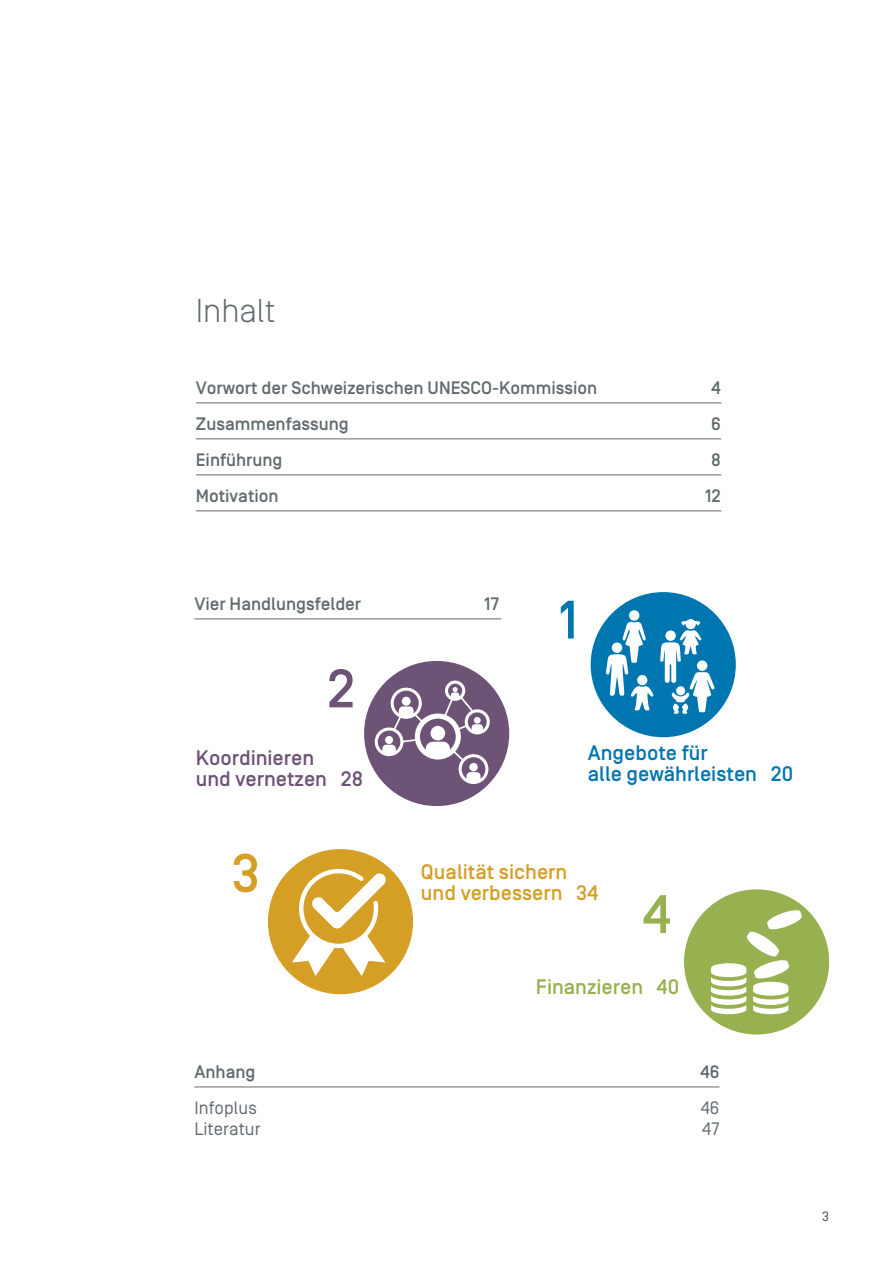
<style>
.page{position:relative;width:893px;height:1263px;background:#fff}
.page>*{position:absolute;margin:0;border:0;box-sizing:border-box;transform-origin:0 0}
.t1{font:500 54px "Simplon BP";color:#0076b1}
.t2{font:500 54px "Simplon BP";color:#6d5376}
.t3{font:500 54px "Simplon BP";color:#d59f26}
.t4{font:500 54px "Simplon BP";color:#97b150}
.t5{font:300 33px "Simplon BP";color:#616a6e}
.t6{font:500 21px/21px "Simplon BP";color:#0076b1}
.t7{font:500 21px/21px "Simplon BP";color:#d59f26}
.t8{font:500 21px/21px "Simplon BP";color:#6d5376}
.t9{font:500 21px "Simplon BP";color:#97b150}
.t10{font:500 18px "Simplon BP";color:#616a6e}
.t11{font:18px "Simplon BP Regular";letter-spacing:.005em;color:#616a6e}
.t12{font:13.5px "Simplon BP Regular";color:#494f47}
</style>
<div class="page">
<div style="left:364px;top:661px;width:145px;height:145px;background:#6d5376;border-radius:50%"></div>
<svg style="left:375px;top:680px;width:115px;height:104px"></svg>
<div style="left:268px;top:849px;width:145px;height:145px;background:#d59f26;border-radius:50%"></div>
<svg style="left:292px;top:869px;width:94px;height:107px"></svg>
<div style="left:684px;top:889px;width:145px;height:145px;background:#97b150;border-radius:50%"></div>
<svg style="left:711px;top:910px;width:91px;height:104px"></svg>
<hr style="left:194px;top:619px;width:307px;height:1px;background:#616a6e">
<div style="left:591px;top:592px;width:145px;height:145px;background:#0076b1;border-radius:50%"></div>
<div style="left:629px;top:610px;width:10px;height:11px;background:#fff;border-radius:50%"></div>
<svg style="left:606px;top:619px;width:109px;height:95px"></svg>
<div style="left:612px;top:642px;width:10px;height:11px;background:#fff;border-radius:50%"></div>
<hr style="left:196px;top:403px;width:525px;height:1px;background:#616a6e">
<hr style="left:196px;top:439px;width:525px;height:1px;background:#616a6e">
<hr style="left:196px;top:475px;width:525px;height:1px;background:#616a6e">
<hr style="left:196px;top:511px;width:525px;height:1px;background:#616a6e">
<hr style="left:194px;top:1087px;width:525px;height:1px;background:#616a6e">
<h2 class="t5" style="left:196px;top:291px;width:81px">Inhalt</h2>
<p class="t10" style="left:196px;top:377px;width:403px">Vorwort der Schweizerischen UNESCO-Kommission</p>
<p class="t10" style="left:711px;top:377px;width:11px">4</p>
<p class="t10" style="left:196px;top:413px;width:155px">Zusammenfassung</p>
<p class="t10" style="left:711px;top:413px;width:11px">6</p>
<p class="t10" style="left:196px;top:449px;width:88px">Einführung</p>
<p class="t10" style="left:711px;top:449px;width:11px">8</p>
<p class="t10" style="left:196px;top:485px;width:84px">Motivation</p>
<p class="t10" style="left:705px;top:485px;width:17px">12</p>
<p class="t10" style="left:194px;top:593px;width:168px">Vier Handlungsfelder</p>
<p class="t10" style="left:484px;top:593px;width:16px">17</p>
<h1 class="t2" style="left:327px;top:658px;width:30px">2</h1>
<p class="t8" style="left:196px;top:747px;width:169px">Koordinieren<br>und vernetzen 28</p>
<h1 class="t1" style="left:559px;top:589px;width:21px">1</h1>
<p class="t6" style="left:588px;top:743px;width:207px">Angebote für<br>alle gewährleisten 20</p>
<h1 class="t3" style="left:232px;top:842px;width:30px">3</h1>
<p class="t7" style="left:421px;top:861px;width:179px">Qualität sichern und verbessern 34</p>
<h1 class="t4" style="left:643px;top:883px;width:30px">4</h1>
<p class="t9" style="left:536px;top:975px;width:145px">Finanzieren 40</p>
<p class="t10" style="left:194px;top:1061px;width:63px">Anhang</p>
<p class="t10" style="left:700px;top:1061px;width:21px">46</p>
<p class="t11" style="left:194px;top:1097px;width:64px">Infoplus</p>
<p class="t11" style="left:701px;top:1097px;width:20px">46</p>
<p class="t11" style="left:194px;top:1118px;width:68px">Literatur</p>
<p class="t11" style="left:702px;top:1118px;width:19px">47</p>
<p class="t12" style="left:822px;top:1209px;width:8px">3</p>
</div>
